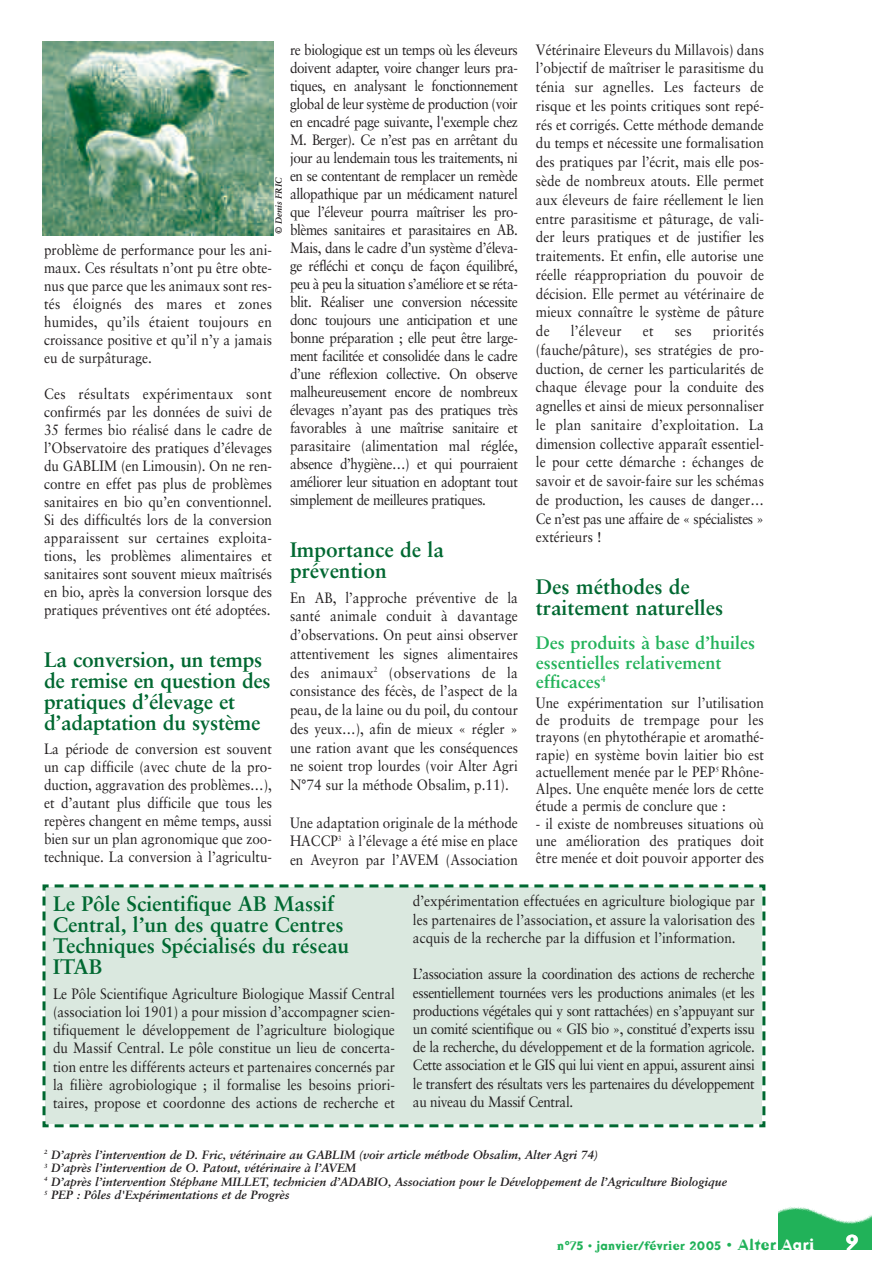
<style>
.page{position:relative;width:893px;height:1263px;background:#fff}
.page>*{position:absolute;margin:0;border:0;box-sizing:border-box;transform-origin:0 0}
.t1{font:700 21px/21px "Sabon";color:#006831}
.t2{font:700 21px "Dead History";color:#fff}
.t3{font:700 18px/19.5px "Sabon";color:#21b259}
.t4{font:15px/18px "Sabon";color:#231f20;text-align:justify;scale:.9 1}
.t5{font:15px "Sabon";letter-spacing:.02em;color:#231f20;scale:.9 1}
.t6{font:italic 700 12px/13.5px "Sabon";color:#231f20}
.t7{font:700 12px "Dead History";letter-spacing:.03em;color:#21b259}
.t8{font:italic 700 9px "Sabon";color:#231f20}
.s1{font-size:15px}
.s2{font-size:15px;color:#fff}
</style>
<div class="page">
<img style="left:779px;top:1206px;width:93px;height:44px">
<div style="left:42px;top:884px;width:724px;height:244px;background:#dae8df"></div>
<img style="left:43px;top:42px;width:230px;height:194px">
<p class="t8" style="left:275px;top:234px;width:58px;rotate:-90deg">© Denis FRIC</p>
<p class="t4" style="left:44px;top:242px;width:255px">problème de performance pour les ani&shy;maux. Ces résultats n’ont pu être obte&shy;nus que parce que les animaux sont res&shy;tés éloignés des mares et zones humides, qu’ils étaient toujours en croissance positive et qu’il n’y a jamais eu de surpâturage.</p>
<p class="t4" style="left:44px;top:386px;width:255px">Ces résultats expérimentaux sont confirmés par les données de suivi de 35 fermes bio réalisé dans le cadre de l’Observatoire des pratiques d’élevages du GABLIM (en Limousin). On ne ren&shy;contre en effet pas plus de problèmes sanitaires en bio qu’en conventionnel.<br>Si des difficultés lors de la conversion apparaissent sur certaines exploita&shy;tions, les problèmes alimentaires et sanitaires sont souvent mieux maîtrisés en bio, après la conversion lorsque des pratiques préventives ont été adoptées.</p>
<h1 class="t1" style="left:44px;top:651px;width:228px">La conversion, un temps de remise en question des pratiques d’élevage et d’adaptation du système</h1>
<p class="t4" style="left:44px;top:741px;width:255px">La période de conversion est souvent un cap difficile (avec chute de la pro&shy;duction, aggravation des problèmes…), et d’autant plus difficile que tous les repères changent en même temps, aussi bien sur un plan agronomique que zoo&shy;technique. La conversion à l’agricultu-</p>
<p class="t4" style="left:290px;top:42px;width:255px">re biologique est un temps où les éleveurs doivent adapter, voire changer leurs pra&shy;tiques, en analysant le fonctionnement global de leur système de production (voir en encadré page suivante, l'exemple chez M. Berger). Ce n’est pas en arrêtant du jour au lendemain tous les traitements, ni en se contentant de remplacer un remède allopathique par un médicament naturel que l’éleveur pourra maîtriser les pro&shy;blèmes sanitaires et parasitaires en AB.<br>Mais, dans le cadre d’un système d’éleva&shy;ge réfléchi et conçu de façon équilibré, peu à peu la situation s’améliore et se réta&shy;blit. Réaliser une conversion nécessite donc toujours une anticipation et une bonne préparation ; elle peut être large&shy;ment facilitée et consolidée dans le cadre d’une réflexion collective. On observe malheureusement encore de nombreux élevages n’ayant pas des pratiques très favorables à une maîtrise sanitaire et parasitaire (alimentation mal réglée, absence d’hygiène…) et qui pourraient améliorer leur situation en adoptant tout simplement de meilleures pratiques.</p>
<h1 class="t1" style="left:290px;top:540px;width:155px">Importance de la prévention</h1>
<p class="t4" style="left:290px;top:589px;width:255px;line-height:18.8px">En AB, l’approche préventive de la santé animale conduit à davantage d’observations. On peut ainsi observer attentivement les signes alimentaires des animaux<sup>2</sup> (observations de la consistance des fécès, de l’aspect de la peau, de la laine ou du poil, du contour des yeux…), afin de mieux « régler » une ration avant que les conséquences ne soient trop lourdes (voir Alter Agri N°74 sur la méthode Obsalim, p.11).</p>
<p class="t4" style="left:290px;top:814px;width:255px;line-height:18.8px">Une adaptation originale de la méthode HACCP<sup>3</sup> à l’élevage a été mise en place en Aveyron par l’AVEM (Association</p>
<p class="t4" style="left:536px;top:41px;width:255px;line-height:18.8px">Vétérinaire Eleveurs du Millavois) dans l’objectif de maîtriser le parasitisme du ténia sur agnelles. Les facteurs de risque et les points critiques sont repé&shy;rés et corrigés. Cette méthode demande du temps et nécessite une formalisation des pratiques par l’écrit, mais elle pos&shy;sède de nombreux atouts. Elle permet aux éleveurs de faire réellement le lien entre parasitisme et pâturage, de vali&shy;der leurs pratiques et de justifier les traitements. Et enfin, elle autorise une réelle réappropriation du pouvoir de décision. Elle permet au vétérinaire de mieux connaître le système de pâture de</p>
<p class="t5" style="left:571px;top:325px;width:58px">l’éleveur</p>
<p class="t4" style="left:643px;top:323px;width:13px">et</p>
<p class="t4" style="left:675px;top:323px;width:20px">ses</p>
<p class="t4" style="left:536px;top:323px;width:255px;line-height:18.8px;text-indent:177px">priorités (fauche/pâture), ses stratégies de pro&shy;duction, de cerner les particularités de chaque élevage pour la conduite des agnelles et ainsi de mieux personnaliser le plan sanitaire d’exploitation. La dimension collective apparaît essentiel&shy;le pour cette démarche : échanges de savoir et de savoir-faire sur les schémas de production, les causes de danger… Ce n’est pas une affaire de « spécialistes » extérieurs !</p>
<h1 class="t1" style="left:536px;top:578px;width:189px">Des méthodes de traitement naturelles</h1>
<p class="t3" style="left:536px;top:635px;width:221px">Des produits à base d’huiles essentielles relativement efficaces<sup>4</sup></p>
<p class="t4" style="left:536px;top:695px;width:255px;line-height:17.2px">Une expérimentation sur l’utilisation de produits de trempage pour les trayons (en phytothérapie et aromathé&shy;rapie) en système bovin laitier bio est actuellement menée par le PEP<sup>5</sup> Rhône-Alpes. Une enquête menée lors de cette étude a permis de conclure que :</p>
<p class="t4" style="left:536px;top:816px;width:255px;line-height:17.2px">- il existe de nombreuses situations où une amélioration des pratiques doit être menée et doit pouvoir apporter des</p>
<h1 class="t1" style="left:53px;top:895px;width:298px">Le Pôle Scientifique AB Massif<br>Central, l’un des quatre Centres<br>Techniques Spécialisés du réseau<br>ITAB</h1>
<p class="t4" style="left:53px;top:985px;width:382px">Le Pôle Scientifique Agriculture Biologique Massif Central (association loi 1901) a pour mission d’accompagner scien&shy;tifiquement le développement de l’agriculture biologique du Massif Central. Le pôle constitue un lieu de concerta&shy;tion entre les différents acteurs et partenaires concernés par la filière agrobiologique ; il formalise les besoins priori&shy;taires, propose et coordonne des actions de recherche et</p>
<p class="t4" style="left:413px;top:893px;width:381px">d’expérimentation effectuées en agriculture biologique par les partenaires de l’association, et assure la valorisation des acquis de la recherche par la diffusion et l’information.</p>
<p class="t4" style="left:413px;top:966px;width:381px">L’association assure la coordination des actions de recherche essentiellement tournées vers les productions animales (et les productions végétales qui y sont rattachées) en s’appuyant sur un comité scientifique ou « GIS bio », constitué d’experts issu de la recherche, du développement et de la formation agricole.<br>Cette association et le GIS qui lui vient en appui, assurent ainsi le transfert des résultats vers les partenaires du développement au niveau du Massif Central.</p>
<p class="t6" style="left:44px;top:1149px;width:684px"><sup>2</sup> D’après l’intervention de D. Fric, vétérinaire au GABLIM (voir article méthode Obsalim, Alter Agri 74)<br><sup>3</sup> D’après l’intervention de O. Patout, vétérinaire à l’AVEM<br><sup>4</sup> D’après l’intervention Stéphane MILLET, technicien d’ADABIO, Association pour le Développement de l’Agriculture Biologique <sup>5</sup> PEP : Pôles d'Expérimentations et de Progrès</p>
<p class="t7" style="left:557px;top:1239px;width:259px">n°75 • janvier/février 2005 <span class="s1">• Alter</span> <span class="s2">Agri</span></p>
<h1 class="t2" style="left:846px;top:1230px;width:14px">9</h1>
</div>
